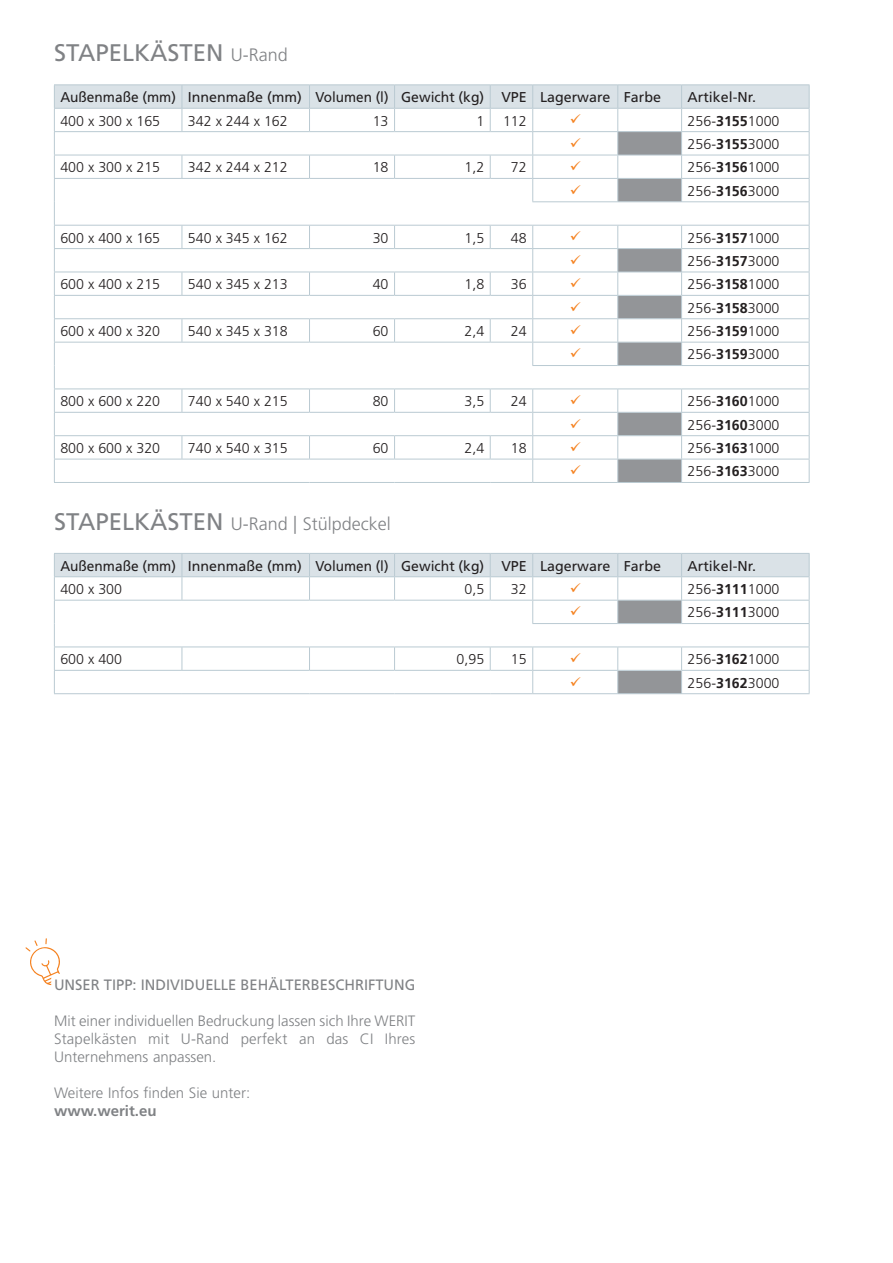
<style>
.page{position:relative;width:893px;height:1263px;background:#fff}
.page>*{position:absolute;margin:0;border:0;box-sizing:border-box;transform-origin:0 0}
.t1{font:24px "Frutiger CE";color:#808285}
.t2{font:300 18px "Frutiger CE";color:#808285}
.t3{font:300 15px/18px "Frutiger CE";color:#808285;text-align:justify}
.t4{font:15px "Frutiger CE";color:#808285}
.t5{font:700 15px "Frutiger CE";color:#808285}
.t6{font:300 14.25px "Frutiger CE";color:#231f20}
.t7{font:14.25px "Frutiger CE";color:#231f20;scale:.96 1}
.t8{font:14.25px "Frutiger CE";color:#231f20}
.s1{font-weight:300;font-size:18px}
.s2{font-weight:700}
.s3{font-weight:400;font-size:24px}
</style>
<div class="page">
<svg style="left:25px;top:938px;width:35px;height:47px"></svg>
<hr style="left:54px;top:84px;width:128px;height:1px;background:#bacad2">
<hr style="left:182px;top:84px;width:127px;height:1px;background:#bacad2">
<hr style="left:309px;top:84px;width:86px;height:1px;background:#bacad2">
<hr style="left:395px;top:84px;width:95px;height:1px;background:#bacad2">
<hr style="left:490px;top:84px;width:43px;height:1px;background:#bacad2">
<hr style="left:533px;top:84px;width:85px;height:1px;background:#bacad2">
<hr style="left:618px;top:84px;width:64px;height:1px;background:#bacad2">
<hr style="left:682px;top:84px;width:127px;height:1px;background:#bacad2">
<hr style="left:618px;top:482px;width:64px;height:1px;background:#bacad2">
<hr style="left:682px;top:482px;width:127px;height:1px;background:#bacad2">
<hr style="left:54px;top:482px;width:128px;height:1px;background:#bacad2">
<hr style="left:182px;top:482px;width:127px;height:1px;background:#bacad2">
<hr style="left:309px;top:482px;width:86px;height:1px;background:#bacad2">
<hr style="left:395px;top:482px;width:95px;height:1px;background:#bacad2">
<hr style="left:490px;top:482px;width:43px;height:1px;background:#bacad2">
<hr style="left:533px;top:482px;width:85px;height:1px;background:#bacad2">
<svg style="left:54px;top:85px;width:756px;height:397px"></svg>
<svg style="left:54px;top:553px;width:756px;height:141px"></svg>
<h1 class="t1" style="left:54px;top:39px;width:235px">STAPELKÄSTEN <span class="s1">U-Rand</span></h1>
<p class="t7" style="left:60px;top:89px;width:627px">Außenmaße (mm) Innenmaße (mm) Volumen (l) Gewicht (kg) VPE Lagerware Farbe</p>
<p class="t8" style="left:688px;top:89px;width:70px">Artikel-Nr.</p>
<p class="t6" style="left:60px;top:112px;width:101px">400 x 300 x 165</p>
<p class="t6" style="left:188px;top:112px;width:101px">342 x 244 x 162</p>
<p class="t6" style="left:373px;top:112px;width:17px">13</p>
<p class="t6" style="left:476px;top:112px;width:9px">1</p>
<p class="t6" style="left:503px;top:112px;width:25px">112</p>
<p class="t6" style="left:688px;top:112px;width:93px">256-<span class="s2">3155</span>1000</p>
<p class="t6" style="left:688px;top:136px;width:93px">256-<span class="s2">3155</span>3000</p>
<p class="t6" style="left:60px;top:159px;width:101px">400 x 300 x 215</p>
<p class="t6" style="left:188px;top:159px;width:101px">342 x 244 x 212</p>
<p class="t6" style="left:373px;top:159px;width:17px">18</p>
<p class="t6" style="left:464px;top:159px;width:21px">1,2</p>
<p class="t6" style="left:511px;top:159px;width:17px">72</p>
<p class="t6" style="left:688px;top:159px;width:93px">256-<span class="s2">3156</span>1000</p>
<p class="t6" style="left:688px;top:182px;width:93px">256-<span class="s2">3156</span>3000</p>
<p class="t6" style="left:60px;top:229px;width:101px">600 x 400 x 165</p>
<p class="t6" style="left:188px;top:229px;width:101px">540 x 345 x 162</p>
<p class="t6" style="left:373px;top:229px;width:17px">30</p>
<p class="t6" style="left:464px;top:229px;width:21px">1,5</p>
<p class="t6" style="left:511px;top:229px;width:17px">48</p>
<p class="t6" style="left:688px;top:229px;width:93px">256-<span class="s2">3157</span>1000</p>
<p class="t6" style="left:688px;top:253px;width:93px">256-<span class="s2">3157</span>3000</p>
<p class="t6" style="left:60px;top:276px;width:101px">600 x 400 x 215</p>
<p class="t6" style="left:188px;top:276px;width:101px">540 x 345 x 213</p>
<p class="t6" style="left:373px;top:276px;width:17px">40</p>
<p class="t6" style="left:464px;top:276px;width:21px">1,8</p>
<p class="t6" style="left:511px;top:276px;width:17px">36</p>
<p class="t6" style="left:688px;top:276px;width:93px">256-<span class="s2">3158</span>1000</p>
<p class="t6" style="left:688px;top:299px;width:93px">256-<span class="s2">3158</span>3000</p>
<p class="t6" style="left:60px;top:323px;width:101px">600 x 400 x 320</p>
<p class="t6" style="left:188px;top:323px;width:101px">540 x 345 x 318</p>
<p class="t6" style="left:373px;top:323px;width:17px">60</p>
<p class="t6" style="left:464px;top:323px;width:21px">2,4</p>
<p class="t6" style="left:511px;top:323px;width:17px">24</p>
<p class="t6" style="left:688px;top:323px;width:93px">256-<span class="s2">3159</span>1000</p>
<p class="t6" style="left:688px;top:346px;width:93px">256-<span class="s2">3159</span>3000</p>
<p class="t6" style="left:60px;top:393px;width:101px">800 x 600 x 220</p>
<p class="t6" style="left:188px;top:393px;width:101px">740 x 540 x 215</p>
<p class="t6" style="left:373px;top:393px;width:17px">80</p>
<p class="t6" style="left:464px;top:393px;width:21px">3,5</p>
<p class="t6" style="left:511px;top:393px;width:17px">24</p>
<p class="t6" style="left:688px;top:393px;width:93px">256-<span class="s2">3160</span>1000</p>
<p class="t6" style="left:688px;top:416px;width:93px">256-<span class="s2">3160</span>3000</p>
<p class="t6" style="left:60px;top:440px;width:101px">800 x 600 x 320</p>
<p class="t6" style="left:188px;top:440px;width:101px">740 x 540 x 315</p>
<p class="t6" style="left:373px;top:440px;width:17px">60</p>
<p class="t6" style="left:464px;top:440px;width:21px">2,4</p>
<p class="t6" style="left:511px;top:440px;width:17px">18</p>
<p class="t6" style="left:688px;top:440px;width:93px">256-<span class="s2">3163</span>1000</p>
<p class="t6" style="left:688px;top:463px;width:93px">256-<span class="s2">3163</span>3000</p>
<p class="t2" style="left:54px;top:513px;width:338px"><span class="s3">STAPELKÄSTEN</span> U-Rand | Stülpdeckel</p>
<p class="t7" style="left:60px;top:557px;width:627px">Außenmaße (mm) Innenmaße (mm) Volumen (l) Gewicht (kg) VPE Lagerware Farbe</p>
<p class="t8" style="left:688px;top:557px;width:70px">Artikel-Nr.</p>
<p class="t6" style="left:60px;top:581px;width:63px">400 x 300</p>
<p class="t6" style="left:464px;top:581px;width:21px">0,5</p>
<p class="t6" style="left:511px;top:581px;width:17px">32</p>
<p class="t6" style="left:688px;top:581px;width:93px">256-<span class="s2">3111</span>1000</p>
<p class="t6" style="left:688px;top:604px;width:93px">256-<span class="s2">3111</span>3000</p>
<p class="t6" style="left:60px;top:651px;width:63px">600 x 400</p>
<p class="t6" style="left:456px;top:651px;width:29px">0,95</p>
<p class="t6" style="left:511px;top:651px;width:17px">15</p>
<p class="t6" style="left:688px;top:651px;width:93px">256-<span class="s2">3162</span>1000</p>
<p class="t6" style="left:688px;top:674px;width:93px">256-<span class="s2">3162</span>3000</p>
<p class="t4" style="left:54px;top:976px;width:363px">UNSER TIPP: INDIVIDUELLE BEHÄLTERBESCHRIFTUNG</p>
<p class="t3" style="left:54px;top:1011px;width:363px">Mit einer individuellen Bedruckung lassen sich Ihre WERIT Stapelkästen mit U-Rand perfekt an das CI Ihres Unternehmens anpassen.</p>
<p class="t3" style="left:54px;top:1083px;width:198px">Weitere Infos finden Sie unter:</p>
<p class="t5" style="left:54px;top:1102px;width:104px">www.werit.eu</p>
</div>
